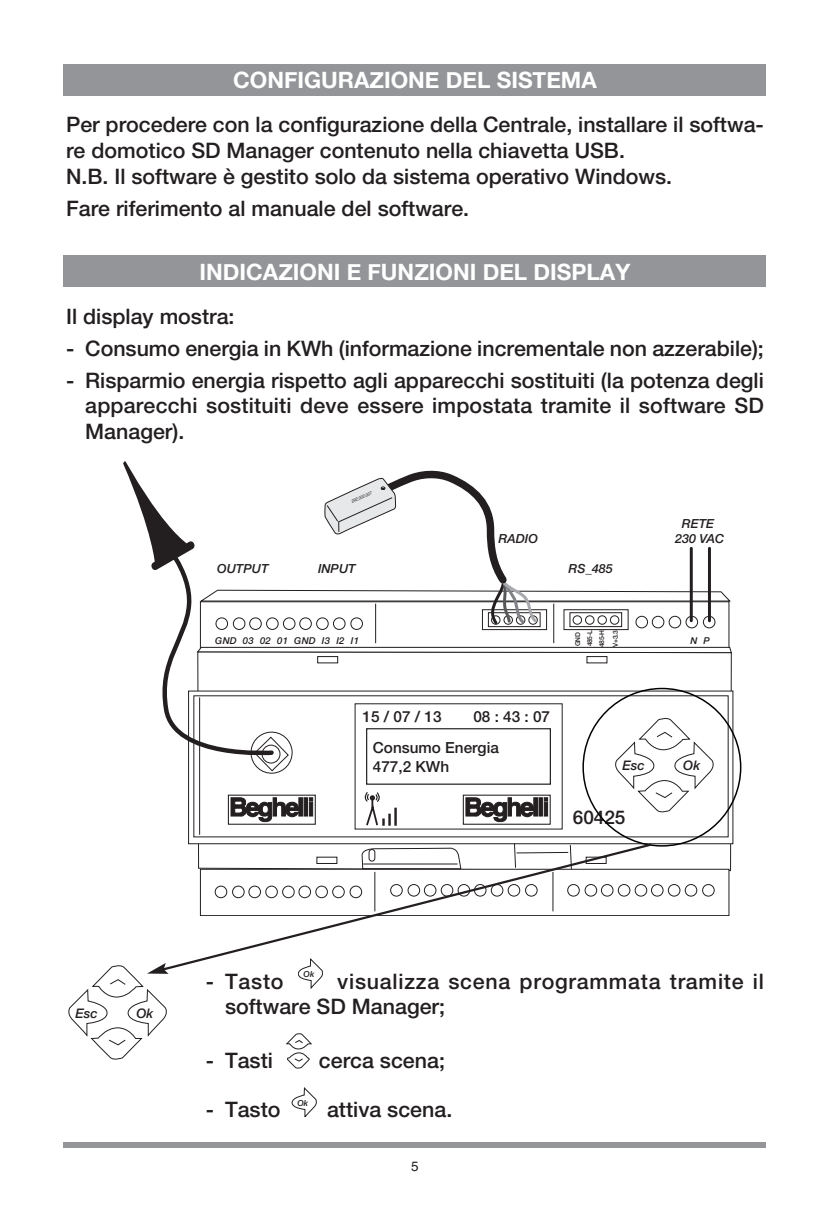
<style>
.page{position:relative;width:830px;height:1212px;background:#fff}
.page>*{position:absolute;margin:0;border:0;box-sizing:border-box;transform-origin:0 0}
.t1{font:700 22.5px "Helvetica Neue";color:#fff}
.t2{font:500 21.38px/25.7px "Helvetica Neue";color:#231f20}
.t3{font:500 21.38px/25.7px "Helvetica Neue";letter-spacing:.035em;color:#231f20}
.t4{font:500 18.9px "Helvetica Neue";color:#231f20}
.t5{font:500 15.3px/31.3px "Helvetica Neue";color:#231f20}
.t6{font:13.5px "Helvetica";color:#231f20}
.t7{font:italic 500 13.28px "Helvetica Neue";color:#231f20}
.t8{font:italic 500 12.6px/15.1px "Helvetica Neue";color:#231f20;text-align:center}
.t9{font:italic 500 9.45px "Helvetica Neue";letter-spacing:.035em;color:#231f20}
.t10{font:italic 500 8.33px "Helvetica Neue";color:#231f20}
.t11{font:500 6.75px/11.9px "Helvetica Neue";letter-spacing:-.05em;color:#231f20}
.t12{font:italic 4.27px "Helvetica";color:#231f20;scale:.92 1}
</style>
<div class="page">
<div style="left:64px;top:1142px;width:701px;height:6px;background:#939598"></div>
<div style="left:64px;top:64px;width:701px;height:32px;background:#939598"></div>
<svg style="left:298px;top:972px;width:25px;height:16px"></svg>
<svg style="left:292px;top:1087px;width:24px;height:30px"></svg>
<svg style="left:286px;top:1033px;width:25px;height:35px"></svg>
<div style="left:64px;top:255px;width:701px;height:32px;background:#939598"></div>
<svg style="left:193px;top:827px;width:536px;height:15px"></svg>
<div style="left:194px;top:696px;width:533px;height:141px;background:#fff"></div>
<hr style="left:199px;top:697px;width:1px;height:138px;background:#231f20">
<div style="left:650px;top:884px;width:13px;height:12px;border:1px solid #231f20;border-radius:50%"></div>
<div style="left:667px;top:884px;width:13px;height:12px;border:1px solid #231f20;border-radius:50%"></div>
<div style="left:684px;top:884px;width:12px;height:12px;border:1px solid #231f20;border-radius:50%"></div>
<div style="left:702px;top:884px;width:12px;height:12px;border:1px solid #231f20;border-radius:50%"></div>
<svg style="left:123px;top:461px;width:609px;height:366px"></svg>
<div style="left:544px;top:802px;width:3px;height:14px;border:1px solid #231f20"></div>
<svg style="left:168px;top:842px;width:485px;height:130px"></svg>
<svg style="left:68px;top:963px;width:100px;height:96px"></svg>
<p class="t1" style="left:233px;top:66px;width:365px">CONFIGURAZIONE DEL SISTEMA</p>
<p class="t2" style="left:66px;top:114px;width:699px">Per procedere con la configurazione della Centrale, installare il softwa&shy;re domotico SD Manager contenuto nella chiavetta USB.<br>N.B. Il software è gestito solo da sistema operativo Windows.</p>
<p class="t2" style="left:66px;top:197px;width:404px">Fare riferimento al manuale del software.</p>
<p class="t1" style="left:199px;top:258px;width:432px">INDICAZIONI E FUNZIONI DEL DISPLAY</p>
<p class="t2" style="left:66px;top:305px;width:170px">Il display mostra:</p>
<p class="t2" style="left:66px;top:337px;width:699px">- Consumo energia in KWh (informazione incrementale non azzerabile);</p>
<p class="t2" style="left:85px;top:369px;width:679px;text-align:justify;text-indent:-19px">- Risparmio energia rispetto agli apparecchi sostituiti (la potenza degli apparecchi sostituiti deve essere impostata tramite il software SD Manager).</p>
<p class="t8" style="left:217px;top:560px;width:53px">OUTPUT</p>
<p class="t12" style="left:350px;top:499px;width:26px;rotate:-25deg">292.002.007</p>
<p class="t8" style="left:318px;top:560px;width:39px">INPUT</p>
<p class="t8" style="left:498px;top:530px;width:41px">RADIO</p>
<p class="t8" style="left:568px;top:560px;width:46px">RS_485</p>
<p class="t8" style="left:674px;top:515px;width:51px">RETE<br>230 VAC</p>
<p class="t9" style="left:215px;top:632px;width:145px">GND 03 02 01 GND I3 I2 I1</p>
<p class="t11" style="left:571px;top:647px;width:19px;rotate:-90deg">GND<br>485-L<br>485-H</p>
<p class="t11" style="left:609px;top:646px;width:18px;rotate:-90deg">V+3.3</p>
<p class="t9" style="left:690px;top:632px;width:21px">N P</p>
<p class="t5" style="left:372px;top:702px;width:127px;text-indent:-10px">15/07/13<br>Consumo Energia</p>
<p class="t5" style="left:372px;top:752px;width:78px">477,2 KWh</p>
<p class="t5" style="left:473px;top:702px;width:78px">08 : 43 : 07</p>
<p class="t7" style="left:622px;top:754px;width:24px">Esc</p>
<p class="t7" style="left:683px;top:754px;width:18px">Ok</p>
<p class="t4" style="left:572px;top:810px;width:54px">60425</p>
<p class="t7" style="left:76px;top:1001px;width:24px">Esc</p>
<p class="t7" style="left:136px;top:1001px;width:18px">Ok</p>
<p class="t10" style="left:303px;top:967px;width:12px">Ok</p>
<p class="t3" style="left:225px;top:970px;width:540px;text-indent:112px">visualizza scena programmata tramite il software SD Manager;</p>
<p class="t2" style="left:206px;top:1050px;width:69px">- Tasti</p>
<p class="t2" style="left:319px;top:1050px;width:127px">cerca scena;</p>
<p class="t2" style="left:206px;top:1098px;width:76px">- Tasto</p>
<p class="t2" style="left:327px;top:1098px;width:127px">attiva scena.</p>
<p class="t2" style="left:206px;top:970px;width:79px">- Tasto</p>
<p class="t10" style="left:297px;top:1095px;width:12px">Ok</p>
<p class="t6" style="left:411px;top:1158px;width:9px">5</p>
</div>
